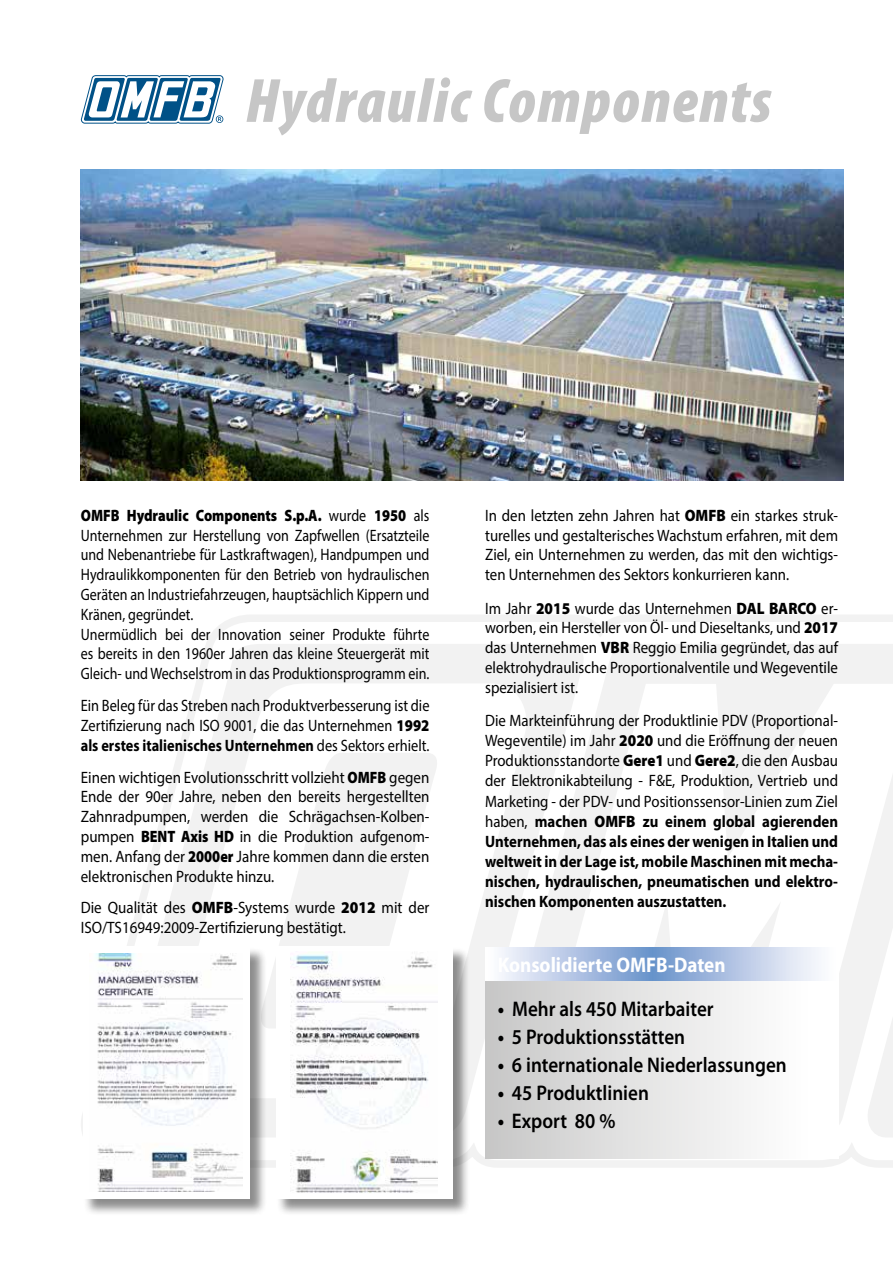
<style>
.page{position:relative;width:893px;height:1263px;background:#fff}
.page>*{position:absolute;margin:0;border:0;box-sizing:border-box;transform-origin:0 0}
.t1{font:italic 900 condensed 63px "Myriad Pro";letter-spacing:.025em;color:#c6c6c6}
.t2{font:600 21.15px "Myriad Pro";color:#000;scale:.9 1}
.t3{font:700 21.15px "Myriad Pro";color:#fff;scale:.9 1}
.t4{font:16.5px/20.1px "Myriad Pro";color:#000;text-align:justify;scale:.9 1}
.t5{font:16.5px/19.8px "Myriad Pro";color:#000;scale:.85 1}
.t6{font:16.5px/19.8px "Myriad Pro";color:#000;text-align:justify;scale:.91 1}
.t7{font:16.5px/19.8px "Myriad Pro";color:#000;text-align:justify;scale:.87 1}
.s1{font-weight:900}
.s2{font-weight:700}
</style>
<div class="page">
<svg style="left:81px;top:615px;width:812px;height:552px"></svg>
<svg style="left:586px;top:643px;width:280px;height:495px"></svg>
<svg style="left:866px;top:643px;width:27px;height:495px"></svg>
<svg style="left:112px;top:643px;width:474px;height:495px"></svg>
<svg style="left:162px;top:683px;width:369px;height:415px"></svg>
<svg style="left:535px;top:684px;width:358px;height:415px"></svg>
<div style="left:485px;top:948px;width:353px;height:210px;background:linear-gradient(to right,#c9c9c9,#fff)"></div>
<svg style="left:485px;top:948px;width:353px;height:33px;background:#b8c9e6"></svg>
<img style="left:81px;top:169px;width:762px;height:312px">
<div style="left:276px;top:947px;width:194px;height:269px;background:#000;opacity:.45"></div>
<div style="left:276px;top:946px;width:176px;height:253px;background:#fff"></div>
<img style="left:290px;top:954px;width:148px;height:239px">
<div style="left:84px;top:947px;width:183px;height:269px;background:#000;opacity:.45"></div>
<div style="left:83px;top:946px;width:167px;height:253px;background:#fff"></div>
<img style="left:95px;top:953px;width:148px;height:239px">
<svg style="left:80px;top:75px;width:144px;height:49px"></svg>
<h1 class="t1" style="left:246px;top:61px;width:527px">Hydraulic Components</h1>
<p class="t5" style="left:81px;top:505px;width:412px"><span class="s1">OMFB Hydraulic Components S.p.A.</span> wurde <span class="s1">1950</span> als Unternehmen zur Herstellung von Zapfwellen (Ersatzteile und Nebenantriebe für Lastkraftwagen), Handpumpen und Hydraulikkomponenten für den Betrieb von hydraulischen Geräten an Industriefahrzeugen, hauptsächlich Kippern und Kränen, gegründet.<br>Unermüdlich bei der Innovation seiner Produkte führte es bereits in den 1960er Jahren das kleine Steuergerät mit Gleich- und Wechselstrom in das Produktionsprogramm ein.</p>
<p class="t7" style="left:81px;top:695px;width:402px">Ein Beleg für das Streben nach Produktverbesserung ist die Zertifizierung nach ISO 9001, die das Unternehmen <span class="s1">1992 </span><span class="s2">als erstes italienisches Unternehmen</span> des Sektors erhielt.</p>
<p class="t6" style="left:81px;top:767px;width:385px">Einen wichtigen Evolutionsschritt vollzieht <span class="s1">OMFB</span> gegen Ende der 90er Jahre, neben den bereits hergestellten Zahnradpumpen, werden die Schrägachsen-Kolben&shy;pumpen <span class="s1">BENT Axis HD</span> in die Produktion aufgenom&shy;men. Anfang der <span class="s1">2000er</span> Jahre kommen dann die ersten elektronischen Produkte hinzu.</p>
<p class="t6" style="left:81px;top:898px;width:385px">Die Qualität des <span class="s1">OMFB</span>-Systems wurde <span class="s1">2012</span> mit der<br>ISO/TS16949:2009-Zertifizierung bestätigt.</p>
<p class="t4" style="left:485px;top:505px;width:394px">In den letzten zehn Jahren hat <span class="s1">OMFB</span> ein starkes struk&shy;turelles und gestalterisches Wachstum erfahren, mit dem Ziel, ein Unternehmen zu werden, das mit den wichtigs&shy;ten Unternehmen des Sektors konkurrieren kann.</p>
<p class="t4" style="left:485px;top:598px;width:394px">Im Jahr <span class="s1">2015</span> wurde das Unternehmen <span class="s1">DAL BARCO</span> er&shy;worben, ein Hersteller von Öl- und Dieseltanks, und <span class="s1">2017 </span>das Unternehmen <span class="s1">VBR</span> Reggio Emilia gegründet, das auf elektrohydraulische Proportionalventile und Wegeventile spezialisiert ist.</p>
<p class="t4" style="left:485px;top:710px;width:394px">Die Markteinführung der Produktlinie PDV (Proportional-Wegeventile) im Jahr <span class="s1">2020</span> und die Eröffnung der neuen Produktionsstandorte <span class="s1">Gere1</span> und <span class="s1">Gere2</span>, die den Ausbau der Elektronikabteilung - F&amp;E, Produktion, Vertrieb und Marketing - der PDV- und Positionssensor-Linien zum Ziel haben, <span class="s2">machen</span> <span class="s1">OMFB</span> <span class="s2">zu einem global agierenden Unternehmen, das als eines der wenigen in Italien und weltweit in der Lage ist, mobile Maschinen mit mecha&shy;nischen, hydraulischen, pneumatischen und elektro&shy;nischen Komponenten auszustatten.</span></p>
<p class="t3" style="left:498px;top:951px;width:255px">Konsolidierte OMFB-Daten</p>
<p class="t2" style="left:498px;top:995px;width:241px"><span class="s2">•</span> Mehr als 450 Mitarbaiter</p>
<p class="t2" style="left:498px;top:1023px;width:210px"><span class="s2">•</span> 5 Produktionsstätten</p>
<p class="t2" style="left:498px;top:1051px;width:323px"><span class="s2">•</span> 6 internationale Niederlassungen</p>
<p class="t2" style="left:498px;top:1080px;width:169px"><span class="s2">•</span> 45 Produktlinien</p>
<p class="t2" style="left:498px;top:1108px;width:132px"><span class="s2">•</span> Export 80 %</p>
</div>
